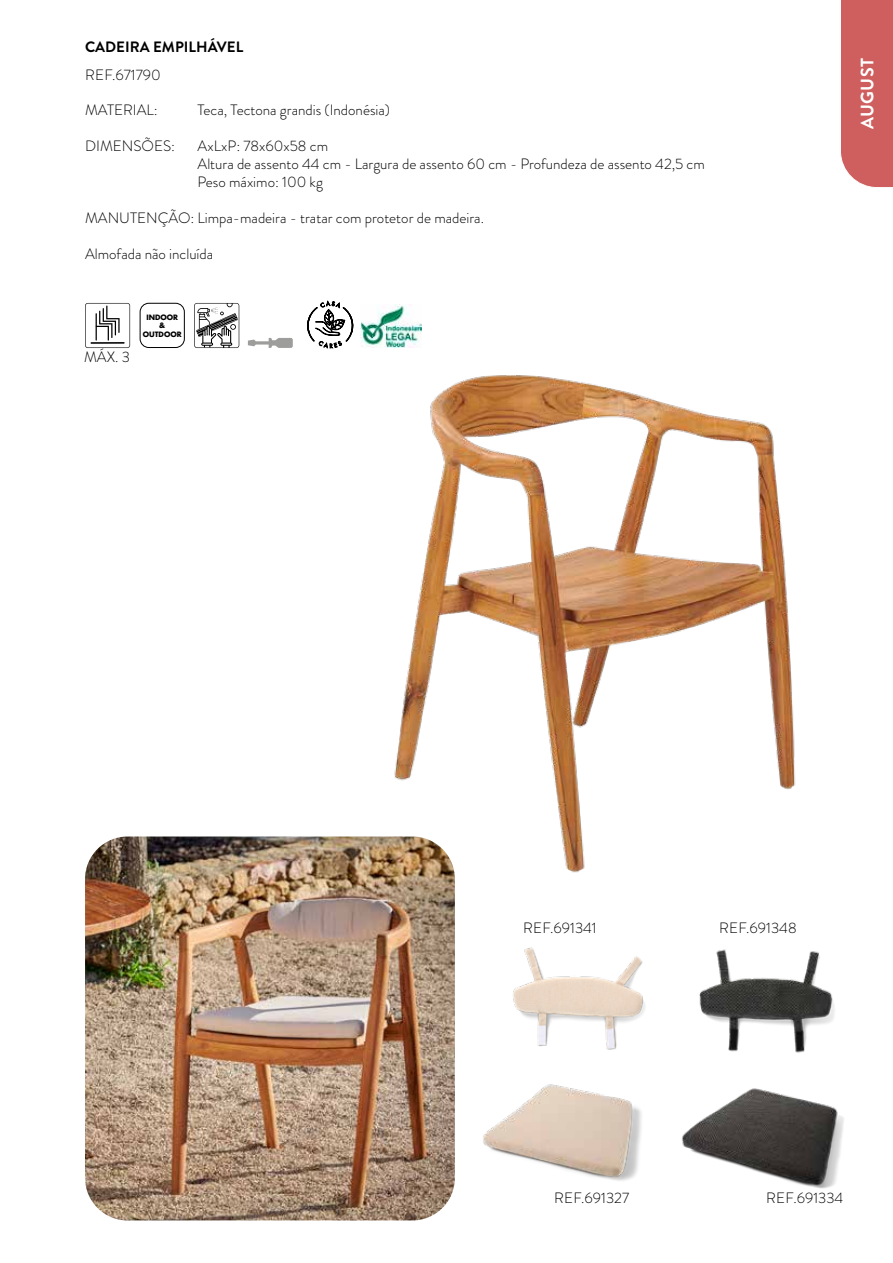
<style>
.page{position:relative;width:893px;height:1263px;background:#fff}
.page>*{position:absolute;margin:0;border:0;box-sizing:border-box;transform-origin:0 0}
.t1{font:700 18px "Brandon Grotesque";letter-spacing:.02em;color:#fff}
.t2{font:300 15px/18px "Brandon Grotesque";color:#000}
.t3{font:700 15px "Brandon Grotesque";color:#000}
.t4{font:700 7.2px/8.7px "Futura Std";color:#000;text-align:center}
</style>
<div class="page">
<div style="left:841px;top:0;width:52px;height:188px;background:#cf5e5e"></div>
<svg style="left:85px;top:303px;width:45px;height:45px"></svg>
<img style="left:394px;top:304px;width:402px;height:569px">
<img style="left:85px;top:836px;width:370px;height:384px">
<svg style="left:248px;top:338px;width:45px;height:10px"></svg>
<svg style="left:194px;top:303px;width:45px;height:45px"></svg>
<svg style="left:307px;top:301px;width:46px;height:47px"></svg>
<img style="left:360px;top:305px;width:61px;height:43px">
<img style="left:483px;top:1084px;width:159px;height:97px">
<img style="left:681px;top:1088px;width:163px;height:101px">
<img style="left:513px;top:947px;width:132px;height:102px">
<img style="left:699px;top:949px;width:136px;height:104px">
<div style="left:140px;top:303px;width:45px;height:45px;border:1px solid #000;border-radius:9px"></div>
<p class="t3" style="left:85px;top:36px;width:160px">CADEIRA EMPILHÁVEL</p>
<p class="t2" style="left:85px;top:65px;width:77px">REF.671790</p>
<p class="t2" style="left:85px;top:100px;width:74px">MATERIAL:</p>
<p class="t2" style="left:198px;top:100px;width:194px">Teca, Tectona grandis (Indonésia)</p>
<p class="t2" style="left:85px;top:136px;width:91px">DIMENSÕES:</p>
<p class="t2" style="left:198px;top:136px;width:509px">AxLxP: 78x60x58 cm<br>Altura de assento 44 cm - Largura de assento 60 cm - Profundeza de assento 42,5 cm<br>Peso máximo: 100 kg</p>
<p class="t2" style="left:85px;top:208px;width:400px">MANUTENÇÃO: Limpa-madeira - tratar com protetor de madeira.</p>
<p class="t2" style="left:85px;top:244px;width:130px">Almofada não incluída</p>
<p class="t2" style="left:84px;top:347px;width:47px">MÁX. 3</p>
<p class="t4" style="left:143px;top:313px;width:40px">INDOOR &amp;<br>OUTDOOR</p>
<p class="t1" style="left:855px;top:129px;width:73px;rotate:-90deg">AUGUST</p>
<p class="t2" style="left:523px;top:919px;width:75px">REF.691341</p>
<p class="t2" style="left:719px;top:919px;width:79px">REF.691348</p>
<p class="t2" style="left:554px;top:1189px;width:77px">REF.691327</p>
<p class="t2" style="left:766px;top:1189px;width:79px">REF.691334</p>
</div>
